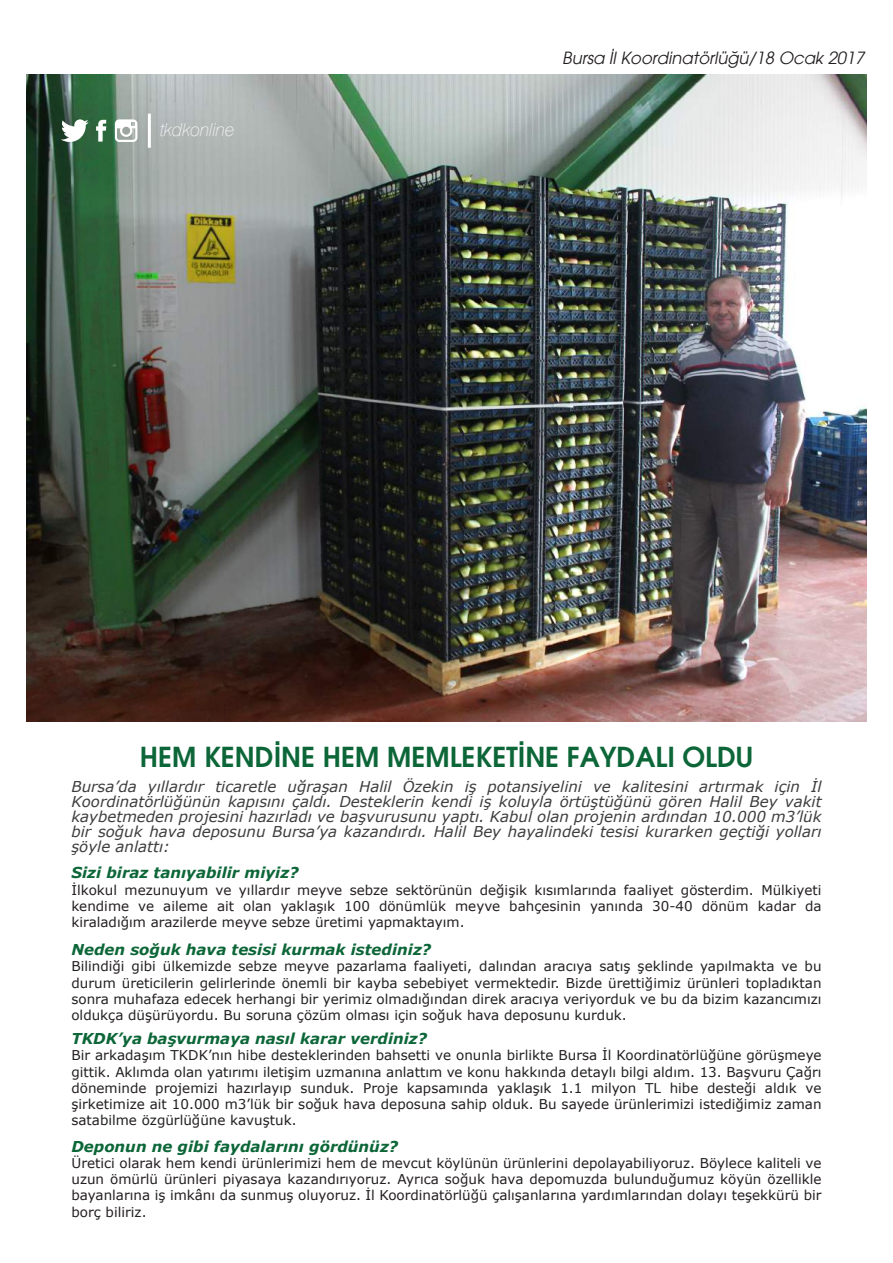
<style>
.page{position:relative;width:893px;height:1263px;background:#fff}
.page>*{position:absolute;margin:0;border:0;box-sizing:border-box;transform-origin:0 0}
.t1{font:600 27px "Avant Garde";color:#0c6638}
.t2{font:italic 100 18px "Swiss 721 BT";color:#fff}
.t3{font:italic 16.5px "Avant Garde";color:#231f20}
.t4{font:italic 15px/15px "Verdana";color:#3e3e3f;text-align:justify}
.t5{font:italic 700 15px "Verdana";color:#0c6638}
.t6{font:13.5px/16.2px "Verdana";color:#231f20;text-align:justify}
</style>
<div class="page">
<img style="left:26px;top:74px;width:840px;height:648px">
<svg style="left:61px;top:119px;width:28px;height:23px"></svg>
<hr style="left:148px;top:114px;width:3px;height:34px;background:#fff">
<svg style="left:96px;top:120px;width:10px;height:22px"></svg>
<svg style="left:115px;top:119px;width:22px;height:23px"></svg>
<h2 class="t2" style="left:160px;top:119px;width:76px">tkdkonline</h2>
<p class="t3" style="left:562px;top:48px;width:304px">Bursa İl Koordinatörlüğü/18 Ocak 2017</p>
<h1 class="t1" style="left:140px;top:739px;width:615px">HEM KENDİNE HEM MEMLEKETİNE FAYDALI OLDU</h1>
<p class="t4" style="left:71px;top:778px;width:752px">Bursa’da yıllardır ticaretle uğraşan Halil Özekin iş potansiyelini ve kalitesini artırmak için İl Koordinatörlüğünün kapısını çaldı. Desteklerin kendi iş koluyla örtüştüğünü gören Halil Bey vakit kaybetmeden projesini hazırladı ve başvurusunu yaptı. Kabul olan projenin ardından 10.000 m3’lük bir soğuk hava deposunu Bursa’ya kazandırdı. Halil Bey hayalindeki tesisi kurarken geçtiği yolları şöyle anlattı:</p>
<p class="t5" style="left:71px;top:862px;width:229px">Sizi biraz tanıyabilir miyiz?</p>
<p class="t6" style="left:71px;top:881px;width:752px">İlkokul mezunuyum ve yıllardır meyve sebze sektörünün değişik kısımlarında faaliyet gösterdim. Mülkiyeti kendime ve aileme ait olan yaklaşık 100 dönümlük meyve bahçesinin yanında 30-40 dönüm kadar da kiraladığım arazilerde meyve sebze üretimi yapmaktayım.</p>
<p class="t5" style="left:71px;top:939px;width:361px">Neden soğuk hava tesisi kurmak istediniz?</p>
<p class="t6" style="left:71px;top:958px;width:752px">Bilindiği gibi ülkemizde sebze meyve pazarlama faaliyeti, dalından aracıya satış şeklinde yapılmakta ve bu durum üreticilerin gelirlerinde önemli bir kayba sebebiyet vermektedir. Bizde ürettiğimiz ürünleri topladıktan sonra muhafaza edecek herhangi bir yerimiz olmadığından direk aracıya veriyorduk ve bu da bizim kazancımızı oldukça düşürüyordu. Bu soruna çözüm olması için soğuk hava deposunu kurduk.</p>
<p class="t5" style="left:71px;top:1028px;width:357px">TKDK’ya başvurmaya nasıl karar verdiniz?</p>
<p class="t6" style="left:71px;top:1047px;width:752px">Bir arkadaşım TKDK’nın hibe desteklerinden bahsetti ve onunla birlikte Bursa İl Koordinatörlüğüne görüşmeye gittik. Aklımda olan yatırımı iletişim uzmanına anlattım ve konu hakkında detaylı bilgi aldım. 13. Başvuru Çağrı döneminde projemizi hazırlayıp sunduk. Proje kapsamında yaklaşık 1.1 milyon TL hibe desteği aldık ve şirketimize ait 10.000 m3’lük bir soğuk hava deposuna sahip olduk. Bu sayede ürünlerimizi istediğimiz zaman satabilme özgürlüğüne kavuştuk.</p>
<p class="t5" style="left:71px;top:1135px;width:328px">Deponun ne gibi faydalarını gördünüz?</p>
<p class="t6" style="left:71px;top:1155px;width:752px">Üretici olarak hem kendi ürünlerimizi hem de mevcut köylünün ürünlerini depolayabiliyoruz. Böylece kaliteli ve uzun ömürlü ürünleri piyasaya kazandırıyoruz. Ayrıca soğuk hava depomuzda bulunduğumuz köyün özellikle bayanlarına iş imkânı da sunmuş oluyoruz. İl Koordinatörlüğü çalışanlarına yardımlarından dolayı teşekkürü bir borç biliriz.</p>
</div>
